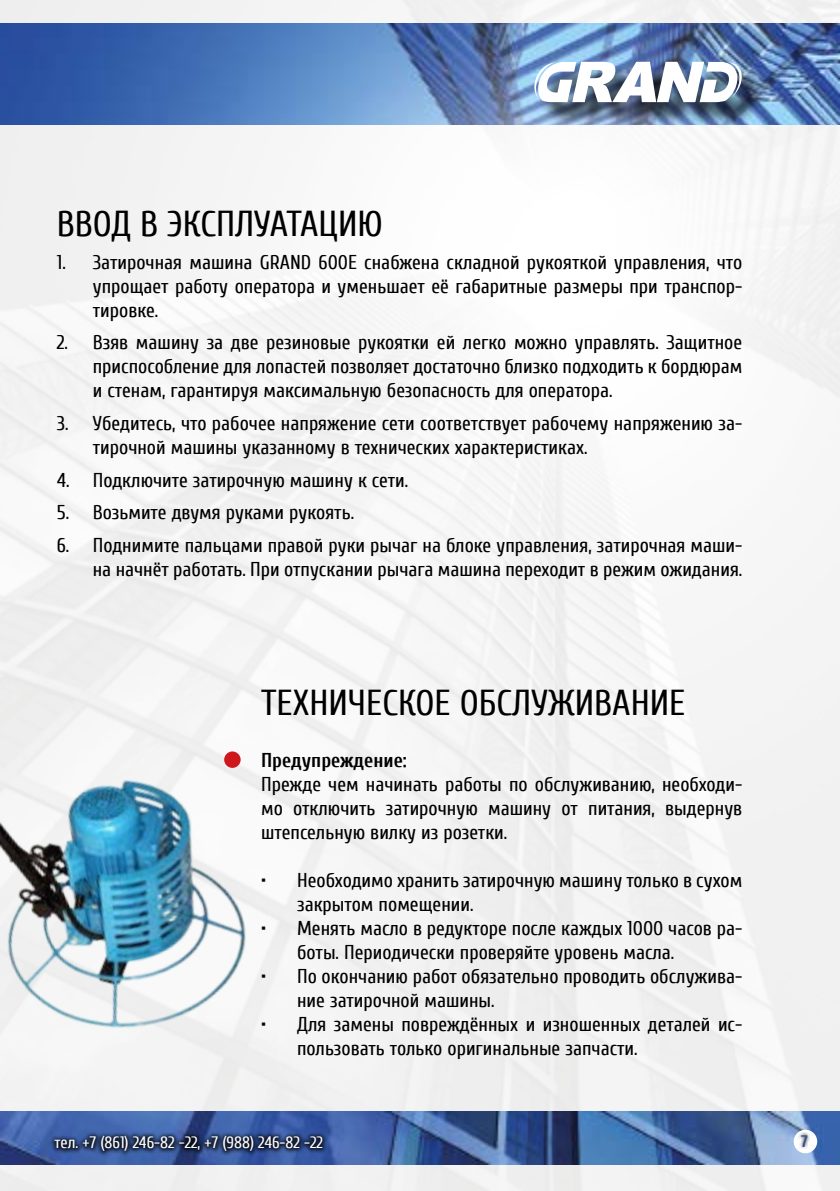
<style>
.page{position:relative;width:840px;height:1191px;background:#fff}
.page>*{position:absolute;margin:0;border:0;box-sizing:border-box;transform-origin:0 0}
.t1{font:36px "Cuprum";color:#000}
.t2{font:20px/24px "Cuprum";color:#000}
.t3{font:700 20px "Cuprum";color:#000}
.t4{font:16.6px "Cuprum";color:#fff}
.t5{font:700 16.6px "Cuprum";color:#324f8c}
</style>
<div class="page">
<img style="left:0;top:0;width:839px;height:1191px">
<img style="left:0;top:23px;width:839px;height:102px">
<div style="left:537px;top:66px;width:228px;height:62px;background:#000;opacity:.75"></div>
<svg style="left:533px;top:62px;width:208px;height:40px"></svg>
<img style="left:0;top:1111px;width:839px;height:53px">
<div style="left:0;top:1130px;width:326px;height:26px;background:#000;opacity:.75"></div>
<svg style="left:793px;top:1129px;width:23px;height:24px"></svg>
<div style="left:796px;top:1132px;width:12px;height:16px;background:#000;opacity:.75"></div>
<img style="left:0;top:377px;width:275px;height:720px">
<div style="left:224px;top:751px;width:16px;height:17px;background:#cd171a;border-radius:50%"></div>
<h1 class="t1" style="left:57px;top:204px;width:327px">ВВОД В ЭКСПЛУАТАЦИЮ</h1>
<p class="t2" style="left:93px;top:250px;width:650px;text-align:justify;text-indent:-36px">1. Затирочная машина GRAND 600E снабжена складной рукояткой управления, что упрощает работу оператора и уменьшает её габаритные размеры при транспор&shy;тировке.</p>
<p class="t2" style="left:93px;top:331px;width:650px;text-align:justify;text-indent:-36px">2. Взяв машину за две резиновые рукоятки ей легко можно управлять. Защитное приспособление для лопастей позволяет достаточно близко подходить к бордюрам и стенам, гарантируя максимальную безопасность для оператора.</p>
<p class="t2" style="left:93px;top:411px;width:650px;text-indent:-36px">3. Убедитесь, что рабочее напряжение сети соответствует рабочему напряжению за&shy;тирочной машины указанному в технических характеристиках.</p>
<p class="t2" style="left:57px;top:468px;width:353px">4. Подключите затирочную машину к сети.</p>
<p class="t2" style="left:57px;top:500px;width:298px">5. Возьмите двумя руками рукоять.</p>
<p class="t2" style="left:57px;top:533px;width:686px;text-align:right">6. Поднимите пальцами правой руки рычаг на блоке управления, затирочная маши&shy;на начнёт работать. При отпускании рычага машина переходит в режим ожидания.</p>
<h1 class="t1" style="left:261px;top:683px;width:425px">ТЕХНИЧЕСКОЕ ОБСЛУЖИВАНИЕ</h1>
<p class="t3" style="left:261px;top:749px;width:147px">Предупреждение:</p>
<p class="t2" style="left:261px;top:772px;width:482px;text-align:justify">Прежде чем начинать работы по обслуживанию, необходи&shy;мо отключить затирочную машину от питания, выдернув штепсельную вилку из розетки.</p>
<p class="t2" style="left:297px;top:868px;width:446px;text-indent:-36px">• Необходимо хранить затирочную машину только в сухом закрытом помещении.</p>
<p class="t2" style="left:297px;top:916px;width:446px;text-indent:-36px">• Менять масло в редукторе после каждых 1000 часов ра&shy;боты. Периодически проверяйте уровень масла.</p>
<p class="t2" style="left:297px;top:964px;width:446px;text-indent:-36px">• По окончанию работ обязательно проводить обслужива&shy;ние затирочной машины.</p>
<p class="t2" style="left:297px;top:1012px;width:446px;text-indent:-36px">• Для замены повреждённых и изношенных деталей ис&shy;пользовать только оригинальные запчасти.</p>
<p class="t4" style="left:55px;top:1133px;width:270px">тел. +7 (861) 246-82 -22, +7 (988) 246-82 -22</p>
<p class="t5" style="left:800px;top:1132px;width:9px">7</p>
</div>
